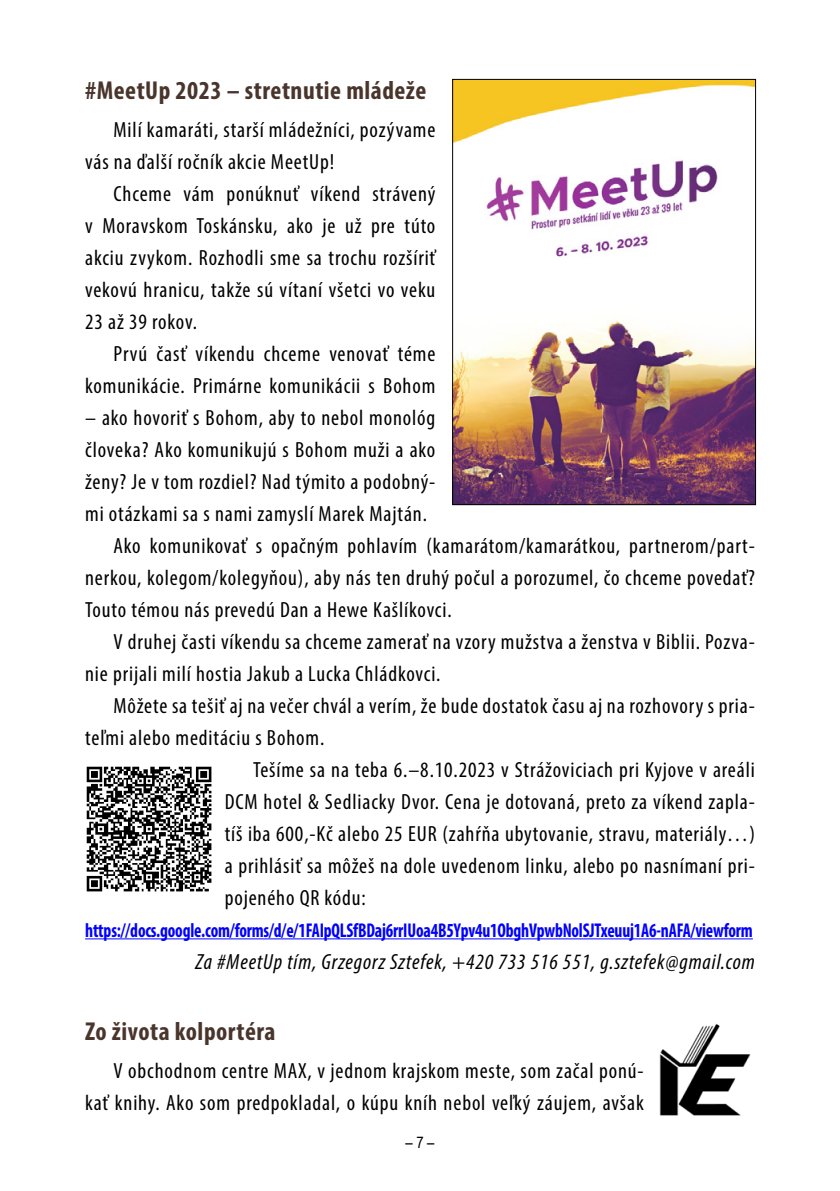
<style>
.page{position:relative;width:840px;height:1191px;background:#fff}
.page>*{position:absolute;margin:0;border:0;box-sizing:border-box;transform-origin:0 0}
.t1{font:700 condensed 26px "Myriad Pro";letter-spacing:.02em;color:#49352c}
.t2{font:condensed 22px/32px "Myriad Pro";letter-spacing:.04em;color:#000;text-align:right}
.t3{font:italic condensed 22px "Myriad Pro";letter-spacing:.04em;color:#000}
.t4{font:700 condensed 20px "Myriad Pro";letter-spacing:-.01em;color:#00f;scale:.88 1}
.t5{font:16px "Arial Narrow";color:#000}
</style>
<div class="page">
<hr style="left:85px;top:938px;width:667px;height:1px;background:#00f">
<img style="left:659px;top:1024px;width:92px;height:92px">
<img style="left:454px;top:81px;width:299px;height:422px">
<div style="left:452px;top:79px;width:303px;height:426px;border:1px solid #000"></div>
<img style="left:86px;top:766px;width:126px;height:126px">
<p class="t1" style="left:85px;top:74px;width:342px">#MeetUp 2023 – stretnutie mládeže</p>
<p class="t2" style="left:85px;top:113px;width:351px;text-align:left;text-indent:28px">Milí kamaráti, starší mládežníci, pozývame vás na ďalší ročník akcie MeetUp!</p>
<p class="t2" style="left:85px;top:177px;width:351px;text-align:justify;text-indent:28px">Chceme vám ponúknuť víkend strávený v Moravskom Toskánsku, ako je už pre túto akciu zvykom. Rozhodli sme sa trochu rozšíriť vekovú hranicu, takže sú vítaní všetci vo veku 23 až 39 rokov.</p>
<p class="t2" style="left:85px;top:337px;width:351px">Prvú časť víkendu chceme venovať téme komunikácie. Primárne komunikácii s Bohom</p>
<p class="t2" style="left:85px;top:401px;width:351px">– ako hovoriť s Bohom, aby to nebol monológ</p>
<p class="t2" style="left:85px;top:433px;width:351px">človeka? Ako komunikujú s Bohom muži a ako</p>
<p class="t2" style="left:85px;top:465px;width:351px">ženy? Je v tom rozdiel? Nad týmito a podobný-</p>
<p class="t2" style="left:85px;top:497px;width:343px">mi otázkami sa s nami zamyslí Marek Majtán.</p>
<p class="t2" style="left:113px;top:529px;width:642px">Ako komunikovať s opačným pohlavím (kamarátom/kamarátkou, partnerom/part-</p>
<p class="t2" style="left:85px;top:561px;width:670px">nerkou, kolegom/kolegyňou), aby nás ten druhý počul a porozumel, čo chceme povedať?</p>
<p class="t2" style="left:85px;top:593px;width:368px">Touto témou nás prevedú Dan a Hewe Kašlíkovci.</p>
<p class="t2" style="left:113px;top:625px;width:642px">V druhej časti víkendu sa chceme zamerať na vzory mužstva a ženstva v Biblii. Pozva-</p>
<p class="t2" style="left:85px;top:657px;width:357px">nie prijali milí hostia Jakub a Lucka Chládkovci.</p>
<p class="t2" style="left:113px;top:689px;width:642px">Môžete sa tešiť aj na večer chvál a verím, že bude dostatok času aj na rozhovory s pria-</p>
<p class="t2" style="left:85px;top:721px;width:240px">teľmi alebo meditáciu s Bohom.</p>
<p class="t2" style="left:253px;top:753px;width:503px">Tešíme sa na teba 6.–8.10.2023 v Strážoviciach pri Kyjove v areáli</p>
<p class="t2" style="left:224px;top:785px;width:531px">DCM hotel &amp; Sedliacky Dvor. Cena je dotovaná, preto za víkend zapla-</p>
<p class="t2" style="left:224px;top:817px;width:531px">tíš iba 600,-Kč alebo 25 EUR (zahŕňa ubytovanie, stravu, materiály…)</p>
<p class="t2" style="left:224px;top:849px;width:531px">a prihlásiť sa môžeš na dole uvedenom linku, alebo po nasnímaní pri-</p>
<p class="t2" style="left:224px;top:881px;width:143px">pojeného QR kódu:</p>
<p class="t4" style="left:85px;top:917px;width:759px">https://docs.google.com/forms/d/e/1FAIpQLSfBDaj6rrIUoa4B5Ypv4u1ObghVpwbNolSJTxeuuj1A6-nAFA/viewform</p>
<p class="t3" style="left:195px;top:948px;width:560px">Za #MeetUp tím, Grzegorz Sztefek, +420 733 516 551, g.sztefek@gmail.com</p>
<p class="t1" style="left:85px;top:1015px;width:192px">Zo života kolportéra</p>
<p class="t2" style="left:85px;top:1054px;width:560px">V obchodnom centre MAX, v jednom krajskom meste, som začal ponú&shy;kať knihy. Ako som predpokladal, o kúpu kníh nebol veľký záujem, avšak</p>
<p class="t5" style="left:405px;top:1130px;width:31px">– 7 –</p>
</div>
